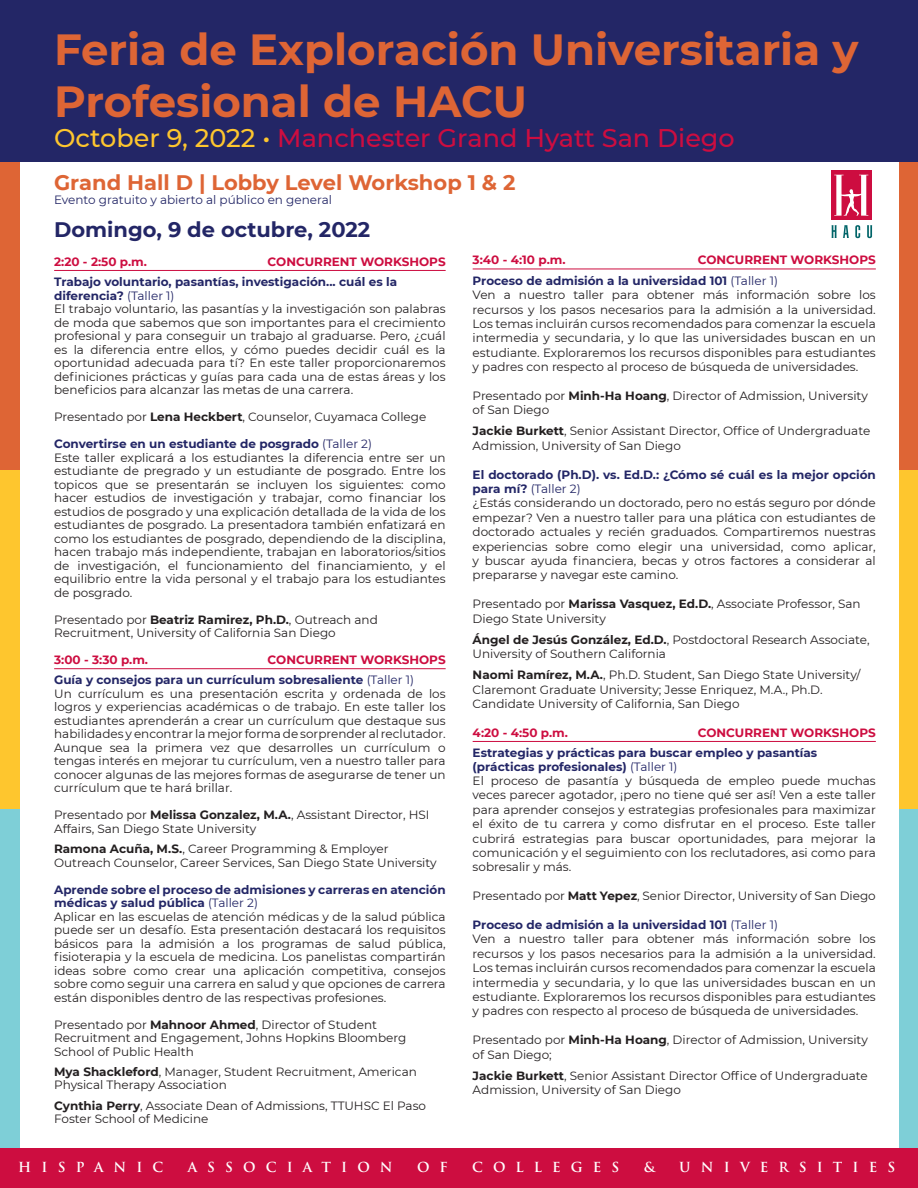
<style>
.page{position:relative;width:918px;height:1188px;background:#fff}
.page>*{position:absolute;margin:0;border:0;box-sizing:border-box;transform-origin:0 0}
.t1{font:700 43.5px/52.2px "Montserrat";color:#de6535}
.t2{font:500 25.5px "Montserrat";color:#cd0d40}
.t3{font:700 21px "Montserrat";color:#de6535}
.t4{font:700 21px "Montserrat";color:#232666}
.t5{font:700 13.5px "Trajan Pro";letter-spacing:.75em;color:#fff}
.t6{font:12px/13.5px "Montserrat";color:#231f20}
.t7{font:700 12px/20.2px "Montserrat";color:#232666}
.t8{font:700 12px "Montserrat";color:#cd0d40}
.t9{font:12px "Montserrat";color:#232666}
.s1{color:#fec62e}
.s2{font-weight:700;color:#232666}
.s3{color:#232666}
.s4{font-weight:700}
.s5{color:#cd0d40}
.s6{font-weight:400}
</style>
<div class="page">
<div style="left:0;top:1148px;width:918px;height:40px;background:#cd0d40"></div>
<div style="left:899px;top:132px;width:19px;height:338px;background:#de6535"></div>
<div style="left:899px;top:809px;width:19px;height:339px;background:#7ecfd7"></div>
<div style="left:899px;top:470px;width:19px;height:339px;background:#fec62e"></div>
<div style="left:0;top:132px;width:19px;height:338px;background:#de6535"></div>
<div style="left:0;top:809px;width:19px;height:339px;background:#7ecfd7"></div>
<div style="left:0;top:470px;width:19px;height:339px;background:#fec62e"></div>
<div style="left:0;top:0;width:918px;height:162px;background:#232666"></div>
<hr style="left:54px;top:270px;width:392px;height:1px;background:#cd0d40">
<hr style="left:54px;top:668px;width:392px;height:1px;background:#cd0d40">
<hr style="left:473px;top:269px;width:403px;height:1px;background:#cd0d40">
<hr style="left:473px;top:741px;width:403px;height:1px;background:#cd0d40">
<div style="left:832px;top:171px;width:40px;height:49px;background:#cd0d40"></div>
<svg style="left:834px;top:175px;width:34px;height:41px"></svg>
<svg style="left:831px;top:225px;width:6px;height:13px"></svg>
<svg style="left:843px;top:225px;width:6px;height:13px"></svg>
<svg style="left:855px;top:225px;width:6px;height:13px"></svg>
<svg style="left:867px;top:225px;width:5px;height:13px"></svg>
<h1 class="t1" style="left:54px;top:21px;width:806px">Feria de Exploración Universitaria y<br>Profesional de HACU</h1>
<h2 class="t2" style="left:54px;top:121px;width:682px"><span class="s1">October 9, 2022 •</span> Manchester Grand Hyatt San Diego</h2>
<h3 class="t3" style="left:54px;top:167px;width:463px">Grand Hall D | Lobby Level Workshop 1 &amp; 2</h3>
<p class="t9" style="left:54px;top:192px;width:280px">Evento gratuito y abierto al público en general</p>
<h3 class="t4" style="left:54px;top:215px;width:318px">Domingo, 9 de octubre, 2022</h3>
<p class="t8" style="left:54px;top:253px;width:94px">2:20 - 2:50 p.m.</p>
<p class="t8" style="left:268px;top:253px;width:180px">CONCURRENT WORKSHOPS</p>
<p class="t6" style="left:54px;top:275px;width:393px"><span class="s2">Trabajo voluntario, pasantías, investigación... cuál es la diferencia?</span> <span class="s3">(Taller 1)<br></span>El trabajo voluntario, las pasantías y la investigación son palabras de moda que sabemos que son importantes para el crecimiento profesional y para conseguir un trabajo al graduarse. Pero, ¿cuál es la diferencia entre ellos, y cómo puedes decidir cuál es la oportunidad adecuada para tí? En este taller proporcionaremos definiciones prácticas y guías para cada una de estas áreas y los beneficios para alcanzar las metas de una carrera.</p>
<p class="t6" style="left:54px;top:410px;width:374px">Presentado por <span class="s4">Lena Heckbert</span>, Counselor, Cuyamaca College</p>
<p class="t6" style="left:54px;top:437px;width:393px"><span class="s2">Convertirse en un estudiante de posgrado</span> <span class="s3">(Taller 2)<br></span>Este taller explicará a los estudiantes la diferencia entre ser un estudiante de pregrado y un estudiante de posgrado. Entre los topicos que se presentarán se incluyen los siguientes: como hacer estudios de investigación y trabajar, como financiar los estudios de posgrado y una explicación detallada de la vida de los estudiantes de posgrado. La presentadora también enfatizará en como los estudiantes de posgrado, dependiendo de la disciplina, hacen trabajo más independiente, trabajan en laboratorios/sitios de investigación, el funcionamiento del financiamiento, y el equilibrio entre la vida personal y el trabajo para los estudiantes de posgrado.</p>
<p class="t6" style="left:54px;top:612px;width:325px">Presentado por <span class="s4">Beatriz Ramirez, Ph.D.</span>, Outreach and<br>Recruitment, University of California San Diego</p>
<p class="t8" style="left:54px;top:651px;width:95px">3:00 - 3:30 p.m.</p>
<p class="t7" style="left:54px;top:649px;width:393px;text-indent:213px"><span class="s5">CONCURRENT WORKSHOPS<br></span>Guía y consejos para un currículum sobresaliente <span class="s6">(Taller 1)</span></p>
<p class="t6" style="left:54px;top:687px;width:393px;text-align:justify">Un currículum es una presentación escrita y ordenada de los logros y experiencias académicas o de trabajo. En este taller los estudiantes aprenderán a crear un currículum que destaque sus habilidades y encontrar la mejor forma de sorprender al reclutador.<br>Aunque sea la primera vez que desarrolles un currículum o tengas interés en mejorar tu currículum, ven a nuestro taller para conocer algunas de las mejores formas de asegurarse de tener un currículum que te hará brillar.</p>
<p class="t6" style="left:54px;top:808px;width:377px">Presentado por <span class="s4">Melissa Gonzalez, M.A.</span>, Assistant Director, HSI<br>Affairs, San Diego State University</p>
<p class="t6" style="left:54px;top:842px;width:384px"><span class="s4">Ramona Acuña, M.S.</span>, Career Programming &amp; Employer<br>Outreach Counselor, Career Services, San Diego State University</p>
<p class="t6" style="left:54px;top:882px;width:393px"><span class="s2">Aprende sobre el proceso de admisiones y carreras en atención médicas y salud pública</span> <span class="s3">(Taller 2)<br></span>Aplicar en las escuelas de atención médicas y de la salud pública puede ser un desafío. Esta presentación destacará los requisitos básicos para la admisión a los programas de salud pública, fisioterapia y la escuela de medicina. Los panelistas compartirán ideas sobre como crear una aplicación competitiva, consejos sobre como seguir una carrera en salud y que opciones de carrera están disponibles dentro de las respectivas profesiones.</p>
<p class="t6" style="left:54px;top:1017px;width:354px">Presentado por <span class="s4">Mahnoor Ahmed</span>, Director of Student<br>Recruitment and Engagement, Johns Hopkins Bloomberg<br>School of Public Health</p>
<p class="t6" style="left:54px;top:1064px;width:364px"><span class="s4">Mya Shackleford</span>, Manager, Student Recruitment, American<br>Physical Therapy Association</p>
<p class="t6" style="left:54px;top:1098px;width:373px"><span class="s4">Cynthia Perry</span>, Associate Dean of Admissions, TTUHSC El Paso<br>Foster School of Medicine</p>
<p class="t7" style="left:473px;top:249px;width:405px;text-indent:225px"><span class="s5">CONCURRENT WORKSHOPS<br></span>Proceso de admisión a la universidad 101 <span class="s6">(Taller 1)</span></p>
<p class="t6" style="left:473px;top:287px;width:405px;line-height:14.4px;text-align:justify">Ven a nuestro taller para obtener más información sobre los recursos y los pasos necesarios para la admisión a la universidad.<br>Los temas incluirán cursos recomendados para comenzar la escuela intermedia y secundaria, y lo que las universidades buscan en un estudiante. Exploraremos los recursos disponibles para estudiantes y padres con respecto al proceso de búsqueda de universidades.</p>
<p class="t6" style="left:473px;top:388px;width:397px;line-height:14.4px">Presentado por <span class="s4">Minh-Ha Hoang</span>, Director of Admission, University of San Diego</p>
<p class="t6" style="left:473px;top:424px;width:399px;line-height:14.4px"><span class="s4">Jackie Burkett</span>, Senior Assistant Director, Office of Undergraduate<br>Admission, University of San Diego</p>
<p class="t6" style="left:473px;top:467px;width:405px;line-height:14.4px"><span class="s2">El doctorado (Ph.D). vs. Ed.D.: ¿Cómo sé cuál es la mejor opción para mí?</span> <span class="s3">(Taller 2)<br></span>¿Estás considerando un doctorado, pero no estás seguro por dónde empezar? Ven a nuestro taller para una plática con estudiantes de doctorado actuales y recién graduados. Compartiremos nuestras experiencias sobre como elegir una universidad, como aplicar, y buscar ayuda financiera, becas y otros factores a considerar al prepararse y navegar este camino.</p>
<p class="t6" style="left:473px;top:596px;width:390px;line-height:14.4px">Presentado por <span class="s4">Marissa Vasquez, Ed.D.</span>, Associate Professor, San<br>Diego State University</p>
<p class="t6" style="left:473px;top:632px;width:398px;line-height:14.4px"><span class="s4">Ángel de Jesús González, Ed.D.</span>, Postdoctoral Research Associate,<br>University of Southern California</p>
<p class="t6" style="left:473px;top:667px;width:389px;line-height:14.4px"><span class="s4">Naomi Ramírez, M.A.</span>, Ph.D. Student, San Diego State University/<br>Claremont Graduate University; Jesse Enriquez, M.A., Ph.D.<br>Candidate University of California, San Diego</p>
<p class="t8" style="left:473px;top:724px;width:97px">4:20 - 4:50 p.m.</p>
<p class="t8" style="left:698px;top:724px;width:180px">CONCURRENT WORKSHOPS</p>
<p class="t6" style="left:473px;top:745px;width:405px;line-height:14.2px"><span class="s2">Estrategias y prácticas para buscar empleo y pasantías (prácticas profesionales)</span> <span class="s3">(Taller 1)<br></span>El proceso de pasantía y búsqueda de empleo puede muchas veces parecer agotador, ¡pero no tiene qué ser así! Ven a este taller para aprender consejos y estrategias profesionales para maximizar el éxito de tu carrera y como disfrutar en el proceso. Este taller cubrirá estrategias para buscar oportunidades, para mejorar la comunicación y el seguimiento con los reclutadores, asi como para sobresalir y más.</p>
<p class="t6" style="left:473px;top:889px;width:405px">Presentado por <span class="s4">Matt Yepez</span>, Senior Director, University of San Diego</p>
<p class="t6" style="left:473px;top:917px;width:405px;line-height:14.4px"><span class="s2">Proceso de admisión a la universidad 101</span> <span class="s3">(Taller 1)<br></span>Ven a nuestro taller para obtener más información sobre los recursos y los pasos necesarios para la admisión a la universidad.<br>Los temas incluirán cursos recomendados para comenzar la escuela intermedia y secundaria, y lo que las universidades buscan en un estudiante. Exploraremos los recursos disponibles para estudiantes y padres con respecto al proceso de búsqueda de universidades.</p>
<p class="t6" style="left:473px;top:1032px;width:397px;line-height:14.4px">Presentado por <span class="s4">Minh-Ha Hoang</span>, Director of Admission, University of San Diego;</p>
<p class="t6" style="left:473px;top:1068px;width:397px;line-height:14.4px"><span class="s4">Jackie Burkett</span>, Senior Assistant Director Office of Undergraduate<br>Admission, University of San Diego</p>
<p class="t8" style="left:473px;top:252px;width:94px">3:40 - 4:10 p.m.</p>
<p class="t5" style="left:18px;top:1159px;width:147px">HISPANIC</p>
<p class="t5" style="left:188px;top:1159px;width:206px">ASSOCIATION</p>
<p class="t5" style="left:417px;top:1159px;width:32px">O F</p>
<p class="t5" style="left:472px;top:1159px;width:149px">COLLEGES</p>
<p class="t5" style="left:644px;top:1159px;width:13px">&amp;</p>
<p class="t5" style="left:679px;top:1159px;width:218px">UNIVERSITIES</p>
</div>
